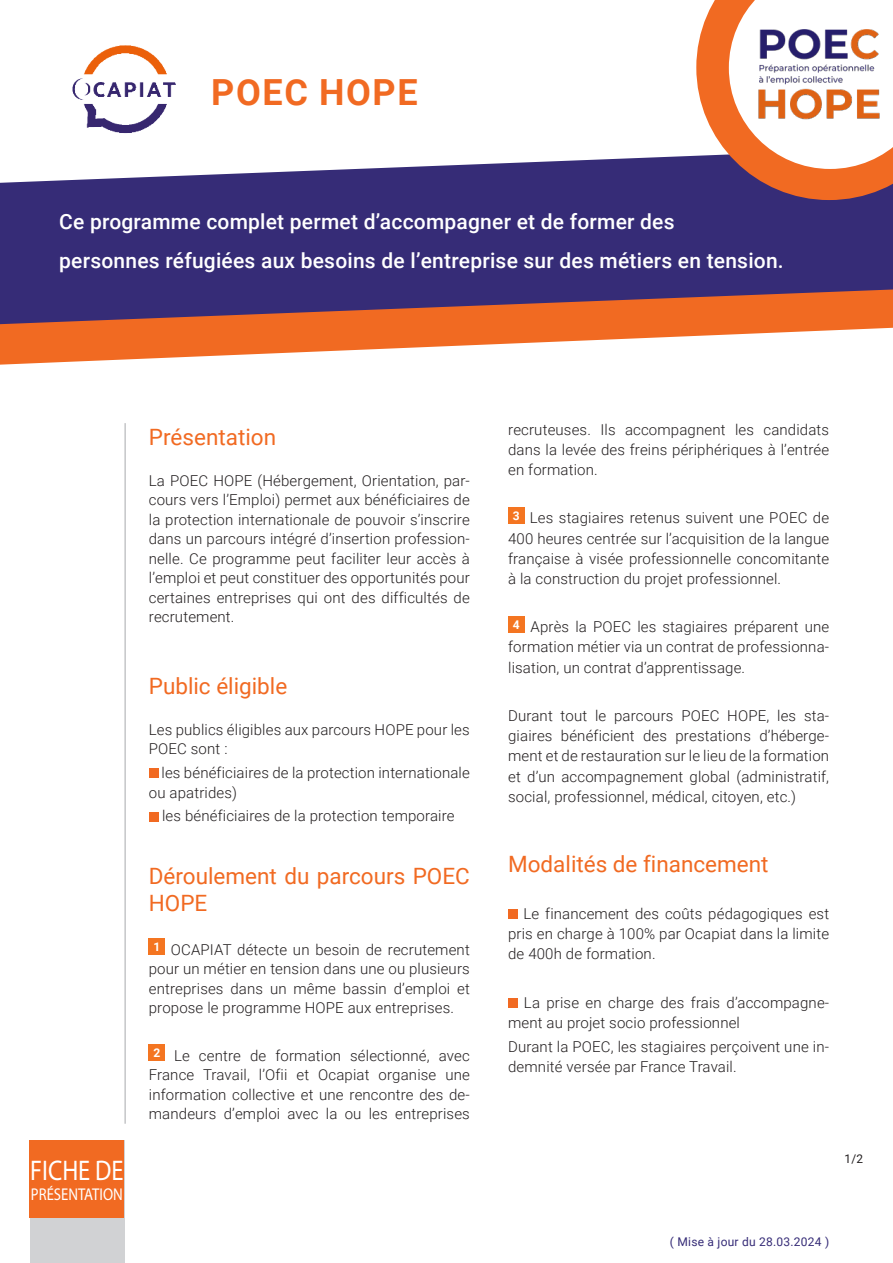
<style>
.page{position:relative;width:893px;height:1263px;background:#fff}
.page>*{position:absolute;margin:0;border:0;box-sizing:border-box;transform-origin:0 0}
.t1{font:700 36px "Roboto";letter-spacing:.045em;color:#f16a22}
.t2{font:28.5px "Myriad Pro";color:#fff;scale:.86 1}
.t3{font:22.5px/27px "Roboto";color:#f16a22}
.t4{font:500 21px/38.7px "Roboto";letter-spacing:.01em;color:#fff}
.t5{font:17.1px "Myriad Pro";color:#fff;scale:.86 1}
.t6{font:300 15px/19.5px "Roboto";letter-spacing:.01em;color:#231f20;text-align:justify}
.t7{font:15px "Myriad Pro";letter-spacing:.02em;color:#fff}
.t8{font:12px "Roboto";letter-spacing:.02em;color:#362c77}
.t9{font:12px "Roboto";color:#231f20}
</style>
<div class="page">
<div style="left:30px;top:1141px;width:94px;height:122px;background:#d1d2d4"></div>
<div style="left:30px;top:1141px;width:94px;height:77px;background:#f16a22"></div>
<div style="left:149px;top:769px;width:9px;height:9px;background:#f16a22"></div>
<div style="left:149px;top:812px;width:9px;height:9px;background:#f16a22"></div>
<div style="left:149px;top:939px;width:16px;height:16px;background:#f47521"></div>
<div style="left:149px;top:1045px;width:16px;height:16px;background:#f47521"></div>
<hr style="left:125px;top:423px;width:1px;height:701px;background:#a8a9ad">
<div style="left:508px;top:507px;width:16px;height:16px;background:#f47521"></div>
<div style="left:508px;top:616px;width:16px;height:16px;background:#f47521"></div>
<div style="left:508px;top:910px;width:9px;height:9px;background:#f16a22"></div>
<div style="left:508px;top:998px;width:9px;height:10px;background:#f16a22"></div>
<svg style="left:0;top:324px;width:893px;height:41px;fill:#f16a22"></svg>
<svg style="left:0;top:155px;width:893px;height:169px;background:#543d74"></svg>
<img style="left:39px;top:45px;width:167px;height:127px">
<svg style="left:696px;top:194px;width:197px;height:6px"></svg>
<img style="left:696px;top:0;width:197px;height:194px">
<h1 class="t1" style="left:211px;top:71px;width:208px">POEC HOPE</h1>
<h3 class="t4" style="left:59px;top:204px;width:726px">Ce programme complet permet d’accompagner et de former des<br>personnes réfugiées aux besoins de l’entreprise sur des métiers en tension.</h3>
<p class="t7" style="left:171px;top:262px;width:664px">Les actions de bilan de compétences permettent aux salariés d’analyser leurs compétences profession-</p>
<h2 class="t2" style="left:30px;top:1156px;width:110px">FICHE DE</h2>
<p class="t5" style="left:31px;top:1186px;width:108px">PRÉSENTATION</p>
<h3 class="t3" style="left:149px;top:425px;width:129px">Présentation</h3>
<p class="t6" style="left:149px;top:472px;width:323px">La POEC HOPE (Hébergement, Orientation, par&shy;cours vers l’Emploi) permet aux bénéficiaires de la protection internationale de pouvoir s’inscrire dans un parcours intégré d’insertion profession&shy;nelle. Ce programme peut faciliter leur accès à l’emploi et peut constituer des opportunités pour certaines entreprises qui ont des difficultés de recrutement.</p>
<h3 class="t3" style="left:149px;top:674px;width:140px">Public éligible</h3>
<p class="t6" style="left:149px;top:721px;width:322px">Les publics éligibles aux parcours HOPE pour les<br>POEC sont :</p>
<p class="t6" style="left:149px;top:764px;width:323px;text-indent:13px">les bénéficiaires de la protection internationale ou apatrides)</p>
<p class="t6" style="left:162px;top:807px;width:294px">les bénéficiaires de la protection temporaire</p>
<h3 class="t3" style="left:149px;top:864px;width:323px">Déroulement du parcours POEC<br>HOPE</h3>
<p class="t6" style="left:149px;top:941px;width:323px;text-indent:5px"><sup>1</sup> OCAPIAT détecte un besoin de recrutement pour un métier en tension dans une ou plusieurs entreprises dans un même bassin d’emploi et propose le programme HOPE aux entreprises.</p>
<p class="t6" style="left:149px;top:1047px;width:323px;text-align:center"><sup>2</sup> Le centre de formation sélectionné, avec France Travail, l’Ofii et Ocapiat organise une information collective et une rencontre des de&shy;mandeurs d’emploi avec la ou les entreprises</p>
<p class="t6" style="left:508px;top:420px;width:323px;line-height:20.1px">recruteuses. Ils accompagnent les candidats dans la levée des freins périphériques à l’entrée en formation.</p>
<p class="t6" style="left:508px;top:509px;width:323px;line-height:20.1px;text-indent:5px"><sup>3</sup> Les stagiaires retenus suivent une POEC de 400 heures centrée sur l’acquisition de la langue française à visée professionnelle concomitante à la construction du projet professionnel.</p>
<p class="t6" style="left:508px;top:618px;width:323px;line-height:20.1px;text-indent:5px"><sup>4</sup> Après la POEC les stagiaires préparent une formation métier via un contrat de professionna&shy;lisation, un contrat d’apprentissage.</p>
<p class="t6" style="left:508px;top:707px;width:323px;line-height:20.1px">Durant tout le parcours POEC HOPE, les sta&shy;giaires bénéficient des prestations d’héberge&shy;ment et de restauration sur le lieu de la formation et d’un accompagnement global (administratif, social, professionnel, médical, citoyen, etc.)</p>
<h3 class="t3" style="left:508px;top:852px;width:262px">Modalités de financement</h3>
<p class="t6" style="left:508px;top:904px;width:323px;line-height:20.1px;text-indent:15px">Le financement des coûts pédagogiques est pris en charge à 100% par Ocapiat dans la limite de 400h de formation.</p>
<p class="t6" style="left:508px;top:993px;width:323px;line-height:20.1px;text-indent:16px">La prise en charge des frais d’accompagne&shy;ment au projet socio professionnel</p>
<p class="t6" style="left:508px;top:1038px;width:323px;line-height:20.1px">Durant la POEC, les stagiaires perçoivent une in&shy;demnité versée par France Travail.</p>
<p class="t9" style="left:844px;top:1154px;width:20px">1/2</p>
<p class="t8" style="left:670px;top:1236px;width:161px">( Mise à jour du 28.03.2024 )</p>
</div>
